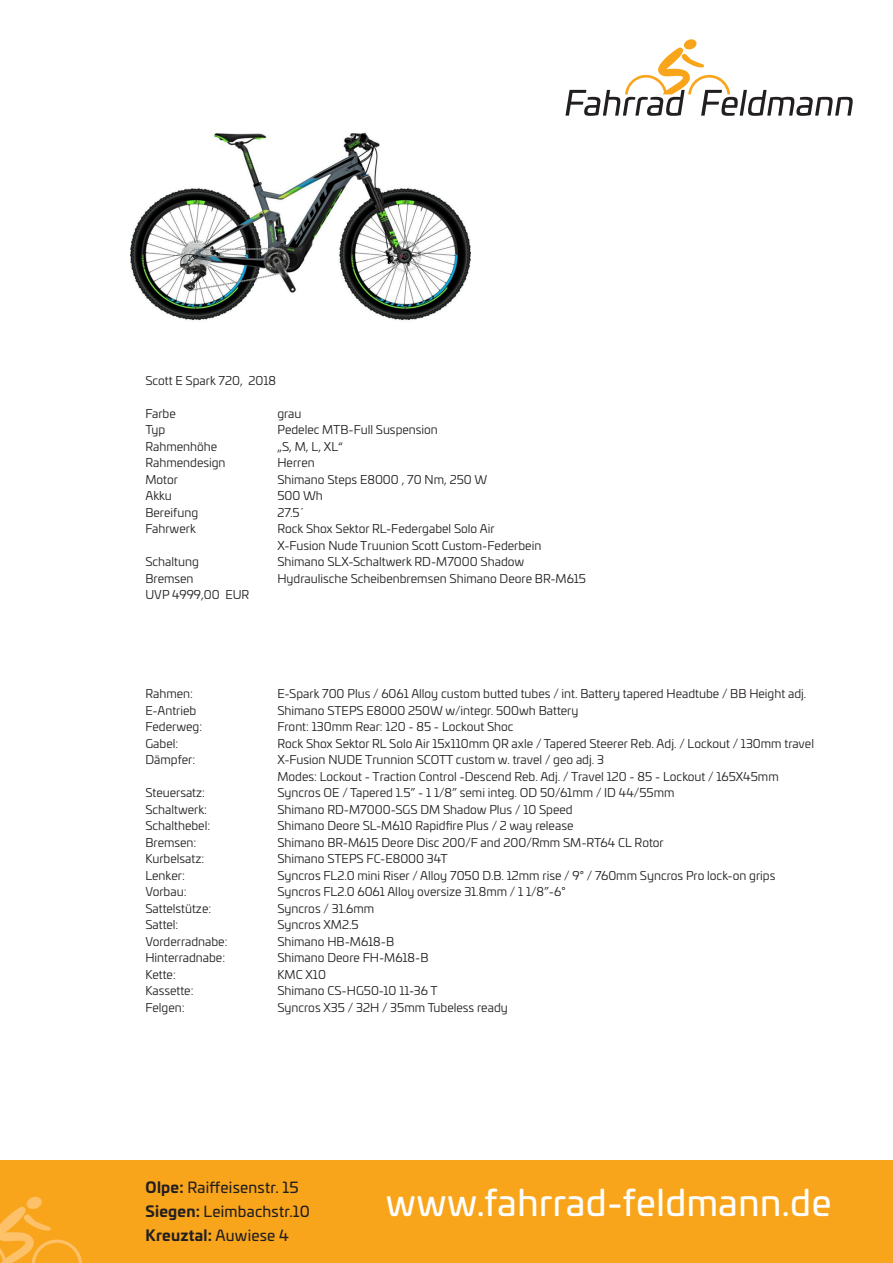
<style>
.page{position:relative;width:893px;height:1263px;background:#fff}
.page>*{position:absolute;margin:0;border:0;box-sizing:border-box;transform-origin:0 0}
.t1{font:36px "Univia Pro";letter-spacing:.015em;color:#fff}
.t2{font:15px "Univia Pro";letter-spacing:.015em;color:#231f20}
.t3{font:700 15px "Univia Pro";letter-spacing:.015em;color:#231f20}
.t4{font:12px "Univia Pro";color:#231f20}
.s1{font-weight:700}
.s2{font-weight:400}
</style>
<div class="page">
<div style="left:0;top:1161px;width:893px;height:102px;background:#f9a51b"></div>
<svg style="left:0;top:1197px;width:82px;height:66px"></svg>
<svg style="left:565px;top:39px;width:288px;height:77px"></svg>
<img style="left:131px;top:132px;width:340px;height:189px">
<p class="t4" style="left:145px;top:372px;width:132px">Scott E Spark 720, 2018</p>
<p class="t4" style="left:145px;top:405px;width:32px">Farbe</p>
<p class="t4" style="left:277px;top:405px;width:26px">grau</p>
<p class="t4" style="left:145px;top:421px;width:21px">Typ</p>
<p class="t4" style="left:277px;top:421px;width:162px">Pedelec MTB-Full Suspension</p>
<p class="t4" style="left:145px;top:438px;width:73px">Rahmenhöhe</p>
<p class="t4" style="left:277px;top:438px;width:67px">„S, M, L, XL“</p>
<p class="t4" style="left:145px;top:454px;width:82px">Rahmendesign</p>
<p class="t4" style="left:277px;top:454px;width:39px">Herren</p>
<p class="t4" style="left:145px;top:471px;width:34px">Motor</p>
<p class="t4" style="left:277px;top:471px;width:211px">Shimano Steps E8000 , 70 Nm, 250 W</p>
<p class="t4" style="left:145px;top:487px;width:28px">Akku</p>
<p class="t4" style="left:277px;top:487px;width:47px">500 Wh</p>
<p class="t4" style="left:145px;top:504px;width:54px">Bereifung</p>
<p class="t4" style="left:277px;top:504px;width:29px">27.5´</p>
<p class="t4" style="left:145px;top:520px;width:52px">Fahrwerk</p>
<p class="t4" style="left:277px;top:520px;width:219px">Rock Shox Sektor RL-Federgabel Solo Air</p>
<p class="t4" style="left:277px;top:537px;width:265px">X-Fusion Nude Truunion Scott Custom-Federbein</p>
<p class="t4" style="left:145px;top:553px;width:55px">Schaltung</p>
<p class="t4" style="left:277px;top:553px;width:248px">Shimano SLX-Schaltwerk RD-M7000 Shadow</p>
<p class="t4" style="left:145px;top:570px;width:50px">Bremsen</p>
<p class="t4" style="left:277px;top:570px;width:310px">Hydraulische Scheibenbremsen Shimano Deore BR-M615</p>
<p class="t4" style="left:145px;top:586px;width:105px">UVP 4999,00 EUR</p>
<p class="t4" style="left:145px;top:685px;width:49px">Rahmen:</p>
<p class="t4" style="left:277px;top:685px;width:530px">E-Spark 700 Plus / 6061 Alloy custom butted tubes / int. Battery tapered Headtube / BB Height adj.</p>
<p class="t4" style="left:145px;top:702px;width:52px">E-Antrieb</p>
<p class="t4" style="left:277px;top:702px;width:303px">Shimano STEPS E8000 250W w/integr. 500wh Battery</p>
<p class="t4" style="left:145px;top:718px;width:58px">Federweg:</p>
<p class="t4" style="left:277px;top:718px;width:238px">Front: 130mm Rear: 120 - 85 - Lockout Shoc</p>
<p class="t4" style="left:145px;top:735px;width:34px">Gabel:</p>
<p class="t4" style="left:277px;top:735px;width:538px">Rock Shox Sektor RL Solo Air 15x110mm QR axle / Tapered Steerer Reb. Adj. / Lockout / 130mm travel</p>
<p class="t4" style="left:145px;top:751px;width:51px">Dämpfer:</p>
<p class="t4" style="left:277px;top:751px;width:328px">X-Fusion NUDE Trunnion SCOTT custom w. travel / geo adj. 3</p>
<p class="t4" style="left:277px;top:768px;width:503px">Modes: Lockout - Traction Control -Descend Reb. Adj. / Travel 120 - 85 - Lockout / 165X45mm</p>
<p class="t4" style="left:145px;top:784px;width:61px">Steuersatz:</p>
<p class="t4" style="left:277px;top:784px;width:399px">Syncros OE / Tapered 1.5” - 1 1/8” semi integ. OD 50/61mm / ID 44/55mm</p>
<p class="t4" style="left:145px;top:801px;width:63px">Schaltwerk:</p>
<p class="t4" style="left:277px;top:801px;width:297px">Shimano RD-M7000-SGS DM Shadow Plus / 10 Speed</p>
<p class="t4" style="left:145px;top:817px;width:66px">Schalthebel:</p>
<p class="t4" style="left:277px;top:817px;width:297px">Shimano Deore SL-M610 Rapidfire Plus / 2 way release</p>
<p class="t4" style="left:145px;top:834px;width:53px">Bremsen:</p>
<p class="t4" style="left:277px;top:834px;width:388px">Shimano BR-M615 Deore Disc 200/F and 200/Rmm SM-RT64 CL Rotor</p>
<p class="t4" style="left:145px;top:850px;width:60px">Kurbelsatz:</p>
<p class="t4" style="left:277px;top:850px;width:172px">Shimano STEPS FC-E8000 34T</p>
<p class="t4" style="left:145px;top:867px;width:41px">Lenker:</p>
<p class="t4" style="left:277px;top:867px;width:500px">Syncros FL2.0 mini Riser / Alloy 7050 D.B. 12mm rise / 9° / 760mm Syncros Pro lock-on grips</p>
<p class="t4" style="left:145px;top:883px;width:43px">Vorbau:</p>
<p class="t4" style="left:277px;top:883px;width:290px">Syncros FL2.0 6061 Alloy oversize 31.8mm / 1 1/8”-6°</p>
<p class="t4" style="left:145px;top:900px;width:67px">Sattelstütze:</p>
<p class="t4" style="left:277px;top:900px;width:98px">Syncros / 31.6mm</p>
<p class="t4" style="left:145px;top:916px;width:34px">Sattel:</p>
<p class="t4" style="left:277px;top:916px;width:83px">Syncros XM2.5</p>
<p class="t4" style="left:145px;top:933px;width:84px">Vorderradnabe:</p>
<p class="t4" style="left:277px;top:933px;width:118px">Shimano HB-M618-B</p>
<p class="t4" style="left:145px;top:949px;width:81px">Hinterradnabe:</p>
<p class="t4" style="left:277px;top:949px;width:153px">Shimano Deore FH-M618-B</p>
<p class="t4" style="left:145px;top:966px;width:32px">Kette:</p>
<p class="t4" style="left:277px;top:966px;width:50px">KMC X10</p>
<p class="t4" style="left:145px;top:982px;width:50px">Kassette:</p>
<p class="t4" style="left:277px;top:982px;width:162px">Shimano CS-HG50-10 11-36 T</p>
<p class="t4" style="left:145px;top:999px;width:41px">Felgen:</p>
<p class="t4" style="left:277px;top:999px;width:232px">Syncros X35 / 32H / 35mm Tubeless ready</p>
<p class="t2" style="left:146px;top:1176px;width:154px"><span class="s1">Olpe:</span> Raiffeisenstr. 15</p>
<p class="t2" style="left:146px;top:1200px;width:166px"><span class="s1">Siegen:</span> Leimbachstr.10</p>
<p class="t3" style="left:146px;top:1223px;width:145px">Kreuztal: <span class="s2">Auwiese 4</span></p>
<p class="t1" style="left:386px;top:1176px;width:447px">www.fahrrad-feldmann.de</p>
</div>
